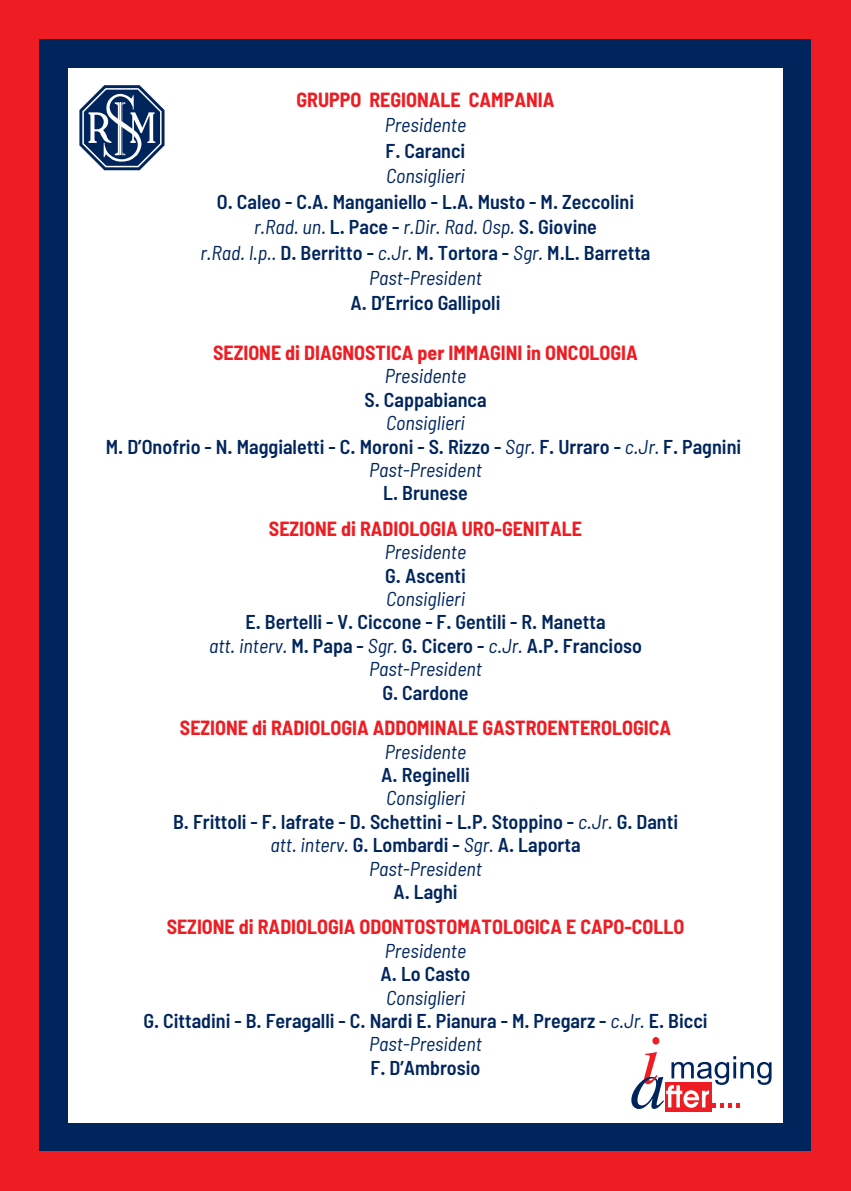
<style>
.page{position:relative;width:851px;height:1191px;background:#fff}
.page>*{position:absolute;margin:0;border:0;box-sizing:border-box;transform-origin:0 0}
.t1{font:600 semi-condensed 20px/23.4px "Barlow";color:#00255d;text-align:center}
.t2{font:700 semi-condensed 20px "Barlow";color:#ee1d23}
.t3{font:italic semi-condensed 20px "Barlow";color:#00255d}
.s1{font-weight:400;font-style:italic}
</style>
<div class="page">
<div style="left:0;top:0;width:850px;height:1191px;background:#ee1d23"></div>
<div style="left:40px;top:40px;width:771px;height:1111px;background:#00255d"></div>
<div style="left:68px;top:68px;width:714px;height:1055px;background:#fff"></div>
<svg style="left:79px;top:85px;width:85px;height:85px"></svg>
<div style="left:665px;top:1081px;width:46px;height:30px;background:#ee1d23"></div>
<svg style="left:631px;top:1037px;width:140px;height:72px"></svg>
<p class="t2" style="left:296px;top:87px;width:259px">GRUPPO REGIONALE CAMPANIA</p>
<p class="t3" style="left:385px;top:113px;width:83px">Presidente</p>
<p class="t1" style="left:385px;top:138px;width:81px">F. Caranci</p>
<p class="t3" style="left:386px;top:164px;width:80px">Consiglieri</p>
<p class="t1" style="left:200px;top:188px;width:451px;line-height:25.4px">O. Caleo - C.A. Manganiello - L.A. Musto - M. Zeccolini <span class="s1">r.Rad. un.</span> L. Pace - <span class="s1">r.Dir. Rad. Osp.</span> S. Giovine<br><span class="s1">r.Rad. l.p..</span> D. Berritto - <span class="s1">c.Jr.</span> M. Tortora - <span class="s1">Sgr.</span> M.L. Barretta <span class="s1">Past-President</span></p>
<p class="t1" style="left:350px;top:291px;width:151px">A. D’Errico Gallipoli</p>
<p class="t2" style="left:213px;top:340px;width:426px">SEZIONE di DIAGNOSTICA per IMMAGINI in ONCOLOGIA</p>
<p class="t3" style="left:385px;top:364px;width:83px">Presidente</p>
<p class="t1" style="left:364px;top:387px;width:124px">S. Cappabianca</p>
<p class="t1" style="left:106px;top:411px;width:636px"><span class="s1">Consiglieri<br></span>M. D’Onofrio - N. Maggialetti - C. Moroni - S. Rizzo - <span class="s1">Sgr.</span> F. Urraro - <span class="s1">c.Jr.</span> F. Pagnini<br><span class="s1">Past-President</span></p>
<p class="t1" style="left:383px;top:481px;width:86px">L. Brunese</p>
<p class="t2" style="left:269px;top:516px;width:314px">SEZIONE di RADIOLOGIA URO-GENITALE</p>
<p class="t3" style="left:385px;top:539px;width:83px">Presidente</p>
<p class="t1" style="left:385px;top:563px;width:82px">G. Ascenti</p>
<p class="t3" style="left:386px;top:586px;width:80px">Consiglieri</p>
<p class="t1" style="left:209px;top:610px;width:434px">E. Bertelli - V. Ciccone - F. Gentili - R. Manetta<br><span class="s1">att. interv.</span> M. Papa - <span class="s1">Sgr.</span> G. Cicero - <span class="s1">c.Jr.</span> A.P. Francioso<br><span class="s1">Past-President</span></p>
<p class="t1" style="left:382px;top:680px;width:88px">G. Cardone</p>
<p class="t2" style="left:180px;top:715px;width:492px">SEZIONE di RADIOLOGIA ADDOMINALE GASTROENTEROLOGICA</p>
<p class="t3" style="left:385px;top:739px;width:83px">Presidente</p>
<p class="t1" style="left:381px;top:762px;width:90px">A. Reginelli</p>
<p class="t1" style="left:173px;top:786px;width:506px"><span class="s1">Consiglieri<br></span>B. Frittoli - F. Iafrate - D. Schettini - L.P. Stoppino - <span class="s1">c.Jr.</span> G. Danti <span class="s1">att. interv.</span> G. Lombardi - <span class="s1">Sgr.</span> A. Laporta<br><span class="s1">Past-President</span></p>
<p class="t1" style="left:393px;top:879px;width:66px">A. Laghi</p>
<p class="t2" style="left:167px;top:914px;width:519px">SEZIONE di RADIOLOGIA ODONTOSTOMATOLOGICA E CAPO-COLLO</p>
<p class="t3" style="left:385px;top:938px;width:83px">Presidente</p>
<p class="t1" style="left:380px;top:961px;width:91px">A. Lo Casto</p>
<p class="t1" style="left:143px;top:985px;width:565px"><span class="s1">Consiglieri<br></span>G. Cittadini - B. Feragalli - C. Nardi E. Pianura - M. Pregarz - <span class="s1">c.Jr.</span> E. Bicci<br><span class="s1">Past-President</span></p>
<p class="t1" style="left:370px;top:1055px;width:111px">F. D’Ambrosio</p>
</div>
